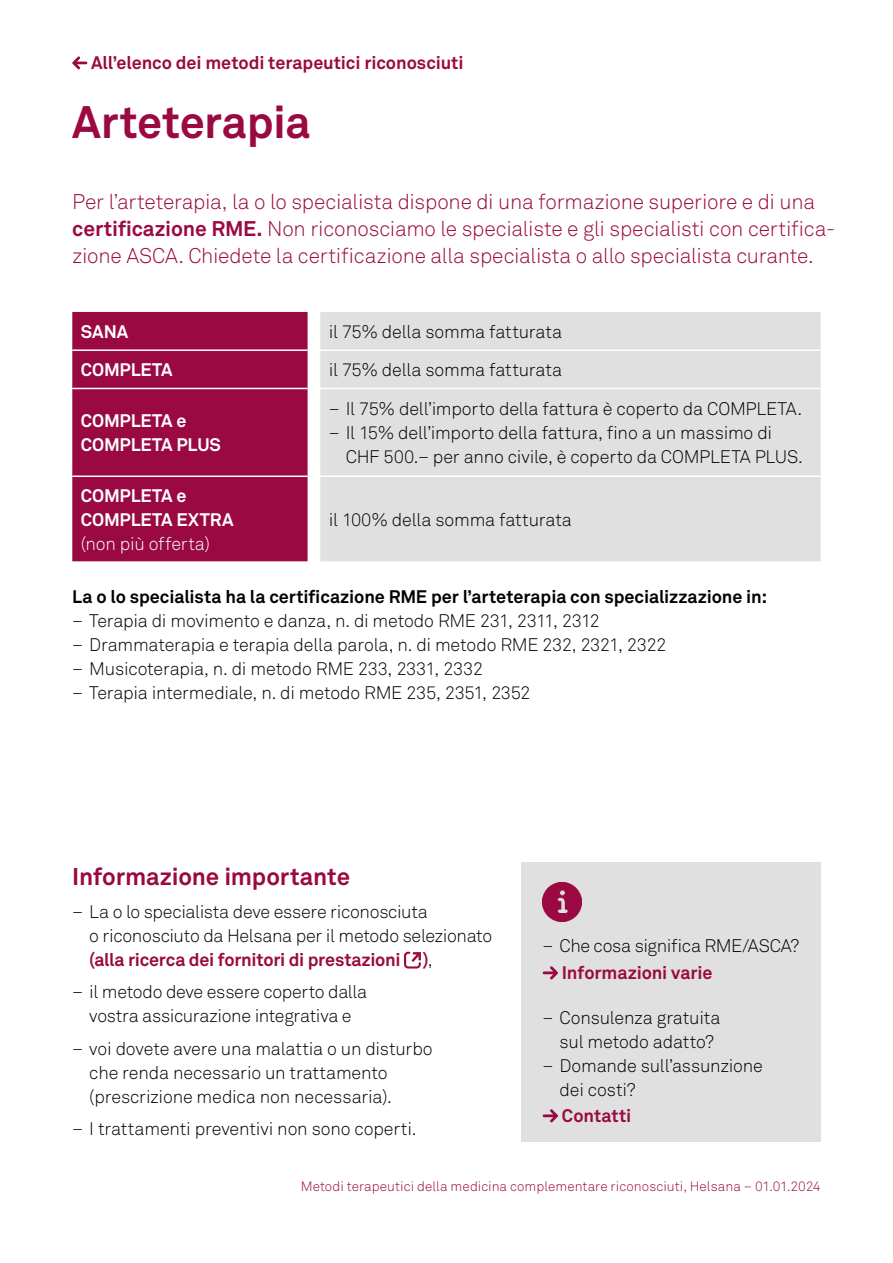
<style>
.page{position:relative;width:893px;height:1263px;background:#fff}
.page>*{position:absolute;margin:0;border:0;box-sizing:border-box;transform-origin:0 0}
.t1{font:700 45px "Akkurat Helsana";letter-spacing:-.01em;color:#9a0941}
.t2{font:700 24px "Akkurat Helsana";letter-spacing:-.005em;color:#9a0941}
.t3{font:300 21px/27px "Akkurat Helsana";letter-spacing:-.01em;color:#9a0941}
.t4{font:300 18px/24px "Akkurat Helsana";letter-spacing:-.015em;color:#000}
.t5{font:700 18px "Akkurat Helsana";letter-spacing:-.005em;color:#000}
.t6{font:700 18px "Akkurat Helsana";letter-spacing:-.005em;color:#9a0941}
.t7{font:700 18px/24px "Akkurat Helsana";letter-spacing:-.005em;color:#fff}
.t8{font:300 18px "Akkurat Helsana";letter-spacing:-.01em;color:#fff}
.t9{font:300 13.5px "Akkurat Helsana";letter-spacing:.005em;color:#9a0941}
.s1{font-weight:700}
.s2{font-weight:700;color:#9a0941}
</style>
<div class="page">
<svg style="left:72px;top:56px;width:15px;height:14px"></svg>
<svg style="left:404px;top:952px;width:17px;height:16px"></svg>
<div style="left:521px;top:862px;width:300px;height:279px;background:#e0e0e0"></div>
<img style="left:542px;top:883px;width:40px;height:39px">
<svg style="left:543px;top:966px;width:15px;height:13px"></svg>
<svg style="left:543px;top:1109px;width:15px;height:13px"></svg>
<div style="left:72px;top:312px;width:236px;height:249px;background:#9a0941"></div>
<div style="left:320px;top:312px;width:501px;height:249px;background:#e0e0e0"></div>
<hr style="left:72px;top:349px;width:236px;height:2px;background:#fff">
<hr style="left:72px;top:388px;width:236px;height:1px;background:#fff">
<hr style="left:72px;top:475px;width:236px;height:2px;background:#fff">
<hr style="left:320px;top:349px;width:501px;height:2px;background:#fff">
<hr style="left:320px;top:388px;width:501px;height:1px;background:#fff">
<hr style="left:320px;top:475px;width:501px;height:2px;background:#fff">
<p class="t6" style="left:91px;top:52px;width:374px">All’elenco dei metodi terapeutici riconosciuti</p>
<h1 class="t1" style="left:72px;top:94px;width:240px">Arteterapia</h1>
<p class="t3" style="left:72px;top:188px;width:764px">Per l’arteterapia, la o lo specialista dispone di una formazione superiore e di una <span class="s1">certificazione RME.</span> Non riconosciamo le specialiste e gli specialisti con certifica&shy;zione ASCA. Chiedete la certificazione alla specialista o allo specialista curante.</p>
<p class="t7" style="left:81px;top:320px;width:49px">SANA</p>
<p class="t4" style="left:329px;top:320px;width:235px">il 75% della somma fatturata</p>
<p class="t7" style="left:81px;top:358px;width:93px">COMPLETA</p>
<p class="t4" style="left:329px;top:358px;width:235px">il 75% della somma fatturata</p>
<p class="t7" style="left:81px;top:409px;width:142px">COMPLETA e<br>COMPLETA PLUS</p>
<p class="t4" style="left:329px;top:397px;width:475px">– Il 75% dell’importo della fattura è coperto da COMPLETA.</p>
<p class="t4" style="left:346px;top:421px;width:459px;text-indent:-17px">– Il 15% dell’importo della fattura, fino a un massimo di<br>CHF 500.– per anno civile, è coperto da COMPLETA PLUS.</p>
<p class="t7" style="left:81px;top:483px;width:154px">COMPLETA e<br>COMPLETA EXTRA</p>
<p class="t8" style="left:81px;top:533px;width:131px">(non più offerta)</p>
<p class="t4" style="left:329px;top:507px;width:245px">il 100% della somma fatturata</p>
<p class="t5" style="left:72px;top:586px;width:696px">La o lo specialista ha la certificazione RME per l’arteterapia con specializzazione in:</p>
<p class="t4" style="left:72px;top:609px;width:529px">– Terapia di movimento e danza, n. di metodo RME 231, 2311, 2312</p>
<p class="t4" style="left:72px;top:633px;width:596px">– Drammaterapia e terapia della parola, n. di metodo RME 232, 2321, 2322</p>
<p class="t4" style="left:72px;top:657px;width:412px">– Musicoterapia, n. di metodo RME 233, 2331, 2332</p>
<p class="t4" style="left:72px;top:681px;width:460px">– Terapia intermediale, n. di metodo RME 235, 2351, 2352</p>
<h2 class="t2" style="left:72px;top:862px;width:279px">Informazione importante</h2>
<p class="t4" style="left:89px;top:899px;width:404px;text-indent:-17px">– La o lo specialista deve essere riconosciuta<br>o riconosciuto da Helsana per il metodo selezionato <span class="s2">(alla ricerca dei fornitori di prestazioni )</span>,</p>
<p class="t4" style="left:72px;top:980px;width:297px;text-align:center">– il metodo deve essere coperto dalla vostra assicurazione integrativa e</p>
<p class="t4" style="left:89px;top:1036px;width:345px;text-indent:-17px">– voi dovete avere una malattia o un disturbo che renda necessario un trattamento (prescrizione medica non necessaria).</p>
<p class="t4" style="left:72px;top:1117px;width:346px">– I trattamenti preventivi non sono coperti.</p>
<p class="t4" style="left:542px;top:934px;width:258px">– Che cosa significa RME/ASCA?</p>
<p class="t6" style="left:562px;top:962px;width:152px">Informazioni varie</p>
<p class="t4" style="left:542px;top:1006px;width:180px;text-align:center">– Consulenza gratuita sul metodo adatto?</p>
<p class="t4" style="left:559px;top:1054px;width:205px;text-indent:-17px">– Domande sull’assunzione dei costi?</p>
<p class="t6" style="left:562px;top:1105px;width:71px">Contatti</p>
<p class="t9" style="left:301px;top:1178px;width:521px">Metodi terapeutici della medicina complementare riconosciuti, Helsana – 01.01.2024</p>
</div>
